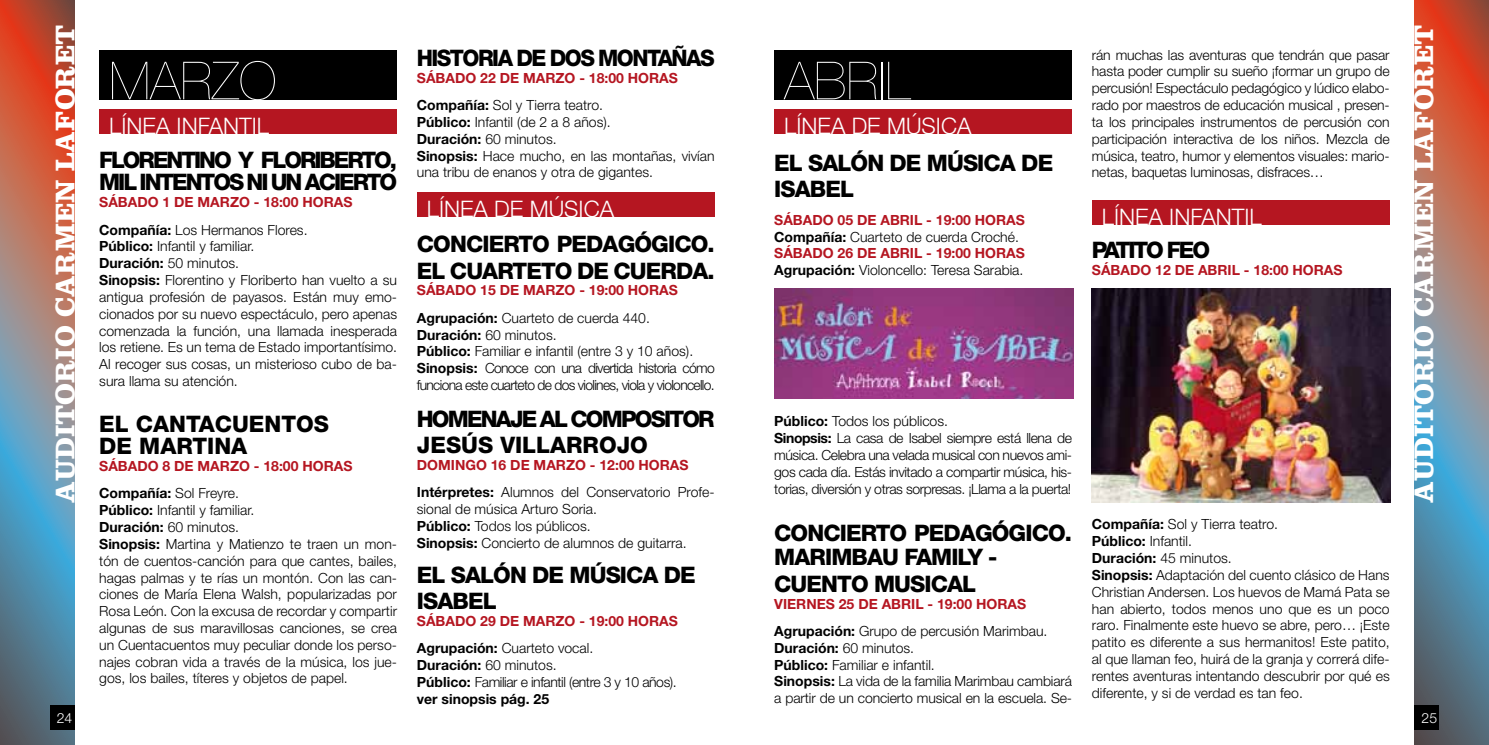
<style>
.page{position:relative;width:1489px;height:745px;background:#fff}
.page>*{position:absolute;margin:0;border:0;box-sizing:border-box;transform-origin:0 0}
.t1{font:200 52.5px "Helvetica Neue LT Std";color:#fff}
.t2{font:700 28px "Clarendon LT Std";color:#fff}
.t3{font:800 22.75px/26.2px "Helvetica Neue LT Std";letter-spacing:-.04em;color:#000}
.t4{font:800 22.75px/22.8px "Helvetica Neue LT Std";letter-spacing:-.09em;color:#000}
.t5{font:300 22.75px "Helvetica Neue LT Std";color:#fff}
.t6{font:800 22.75px/26.2px "Helvetica Neue LT Std";letter-spacing:-.08em;color:#000}
.t7{font:800 22.75px/22.8px "Helvetica Neue LT Std";color:#000}
.t8{font:800 22.75px "Helvetica Neue LT Std";letter-spacing:-.07em;color:#000;scale:.96 1}
.t9{font:300 14px/16.8px "Helvetica Neue LT Std";color:#000}
.t10{font:700 14px/27.3px "Helvetica Neue LT Std";color:#b51621}
.t11{font:300 14px/16.8px "Helvetica Neue LT Std";letter-spacing:-.03em;color:#000}
.t12{font:300 14px/16.8px "Helvetica Neue LT Std";letter-spacing:-.05em;color:#000}
.t13{font:300 14px "Helvetica Neue LT Std";color:#fff}
.s1{color:#000}
.s2{font-weight:300;color:#000}
.s3{font-weight:700}
.s4{font-weight:700;color:#b51621}
</style>
<div class="page">
<svg style="left:1414px;top:0;width:74px;height:744px;background:#8a7a7e"></svg>
<svg style="left:0;top:0;width:74px;height:744px;background:#8e797b"></svg>
<div style="left:1414px;top:704px;width:25px;height:25px;background:#000"></div>
<div style="left:50px;top:704px;width:24px;height:25px;background:#000"></div>
<div style="left:99px;top:50px;width:298px;height:49px;background:#000"></div>
<div style="left:99px;top:109px;width:298px;height:25px;background:#b51621"></div>
<div style="left:417px;top:192px;width:297px;height:25px;background:#b51621"></div>
<div style="left:774px;top:50px;width:297px;height:49px;background:#000"></div>
<div style="left:774px;top:109px;width:297px;height:25px;background:#b51621"></div>
<img style="left:774px;top:288px;width:299px;height:111px">
<div style="left:1091px;top:200px;width:298px;height:24px;background:#b51621"></div>
<img style="left:1091px;top:288px;width:299px;height:213px">
<h2 class="t2" style="left:48px;top:502px;width:479px;rotate:-90deg">AUDITORIO CARMEN LAFORET</h2>
<h2 class="t2" style="left:1406px;top:502px;width:479px;rotate:-90deg">AUDITORIO CARMEN LAFORET</h2>
<h3 class="t8" style="left:417px;top:44px;width:312px">HISTORIA DE DOS MONTAÑAS</h3>
<p class="t10" style="left:417px;top:64px;width:262px">SÁBADO 22 DE MARZO - 18:00 HORAS<br><span class="s1">Compañía:</span> <span class="s2">Sol y Tierra teatro.</span></p>
<p class="t9" style="left:417px;top:113px;width:299px"><span class="s3">Público:</span> Infantil (de 2 a 8 años).<br><span class="s3">Duración:</span> 60 minutos.<br><span class="s3">Sinopsis:</span> Hace mucho, en las montañas, vivían una tribu de enanos y otra de gigantes.</p>
<h3 class="t5" style="left:427px;top:195px;width:189px">LÍNEA DE MÚSICA</h3>
<h3 class="t3" style="left:417px;top:231px;width:299px">CONCIERTO PEDAGÓGICO.<br>EL CUARTETO DE CUERDA.</h3>
<p class="t10" style="left:417px;top:276px;width:262px">SÁBADO 15 DE MARZO - 19:00 HORAS<br><span class="s1">Agrupación:</span> <span class="s2">Cuarteto de cuerda 440.</span></p>
<p class="t12" style="left:417px;top:325px;width:299px"><span class="s3">Duración:</span> 60 minutos.<br><span class="s3">Público:</span> Familiar e infantil (entre 3 y 10 años).<br><span class="s3">Sinopsis:</span> Conoce con una divertida historia cómo funciona este cuarteto de dos violines, viola y violoncello.</p>
<h3 class="t6" style="left:417px;top:405px;width:299px">HOMENAJE AL COMPOSITOR<br>JESÚS VILLARROJO</h3>
<p class="t9" style="left:417px;top:450px;width:299px;line-height:27.3px"><span class="s4">DOMINGO 16 DE MARZO - 12:00 HORAS<br></span><span class="s3">Intérpretes:</span> Alumnos del Conservatorio Profe-</p>
<p class="t9" style="left:417px;top:500px;width:271px">sional de música Arturo Soria.<br><span class="s3">Público:</span> Todos los públicos.<br><span class="s3">Sinopsis:</span> Concierto de alumnos de guitarra.</p>
<h3 class="t3" style="left:417px;top:561px;width:280px">EL SALÓN DE MÚSICA DE<br>ISABEL</h3>
<p class="t10" style="left:417px;top:606px;width:262px">SÁBADO 29 DE MARZO - 19:00 HORAS<br><span class="s1">Agrupación:</span> <span class="s2">Cuarteto vocal.</span></p>
<p class="t11" style="left:417px;top:656px;width:261px"><span class="s3">Duración:</span> 60 minutos.<br><span class="s3">Público:</span> Familiar e infantil (entre 3 y 10 años). <span class="s3">ver sinopsis pág. 25</span></p>
<p class="t9" style="left:1091px;top:46px;width:299px;text-align:justify">rán muchas las aventuras que tendrán que pasar hasta poder cumplir su sueño ¡formar un grupo de percusión! Espectáculo pedagógico y lúdico elabo&shy;rado por maestros de educación musical , presen&shy;ta los principales instrumentos de percusión con participación interactiva de los niños. Mezcla de música, teatro, humor y elementos visuales: mario&shy;netas, baquetas luminosas, disfraces…</p>
<h3 class="t5" style="left:1101px;top:202px;width:161px">LÍNEA INFANTIL</h3>
<h3 class="t4" style="left:1091px;top:238px;width:120px">PATITO FEO</h3>
<p class="t10" style="left:1091px;top:256px;width:252px">SÁBADO 12 DE ABRIL - 18:00 HORAS</p>
<h1 class="t1" style="left:109px;top:50px;width:169px">MARZO</h1>
<h3 class="t5" style="left:109px;top:112px;width:161px">LÍNEA INFANTIL</h3>
<h3 class="t4" style="left:99px;top:148px;width:299px">FLORENTINO Y FLORIBERTO,<br>MIL INTENTOS NI UN ACIERTO</h3>
<p class="t10" style="left:99px;top:188px;width:255px">SÁBADO 1 DE MARZO - 18:00 HORAS<br><span class="s1">Compañía:</span> <span class="s2">Los Hermanos Flores.</span></p>
<p class="t9" style="left:99px;top:237px;width:299px"><span class="s3">Público:</span> Infantil y familiar.<br><span class="s3">Duración:</span> 50 minutos.<br><span class="s3">Sinopsis:</span> Florentino y Floriberto han vuelto a su antigua profesión de payasos. Están muy emo&shy;cionados por su nuevo espectáculo, pero apenas comenzada la función, una llamada inesperada los retiene. Es un tema de Estado importantísimo.<br>Al recoger sus cosas, un misterioso cubo de ba&shy;sura llama su atención.</p>
<h3 class="t7" style="left:99px;top:411px;width:231px">EL CANTACUENTOS<br>DE MARTINA</h3>
<p class="t10" style="left:99px;top:452px;width:255px">SÁBADO 8 DE MARZO - 18:00 HORAS<br><span class="s1">Compañía:</span> <span class="s2">Sol Freyre.</span></p>
<p class="t9" style="left:99px;top:501px;width:299px"><span class="s3">Público:</span> Infantil y familiar.<br><span class="s3">Duración:</span> 60 minutos.<br><span class="s3">Sinopsis:</span> Martina y Matienzo te traen un mon&shy;tón de cuentos-canción para que cantes, bailes, hagas palmas y te rías un montón. Con las can&shy;ciones de María Elena Walsh, popularizadas por Rosa León. Con la excusa de recordar y compartir algunas de sus maravillosas canciones, se crea un Cuentacuentos muy peculiar donde los perso&shy;najes cobran vida a través de la música, los jue&shy;gos, los bailes, títeres y objetos de papel.</p>
<h1 class="t1" style="left:784px;top:50px;width:128px">ABRIL</h1>
<h3 class="t5" style="left:784px;top:112px;width:189px">LÍNEA DE MÚSICA</h3>
<h3 class="t3" style="left:774px;top:150px;width:280px">EL SALÓN DE MÚSICA DE<br>ISABEL</h3>
<p class="t10" style="left:774px;top:211px;width:252px;line-height:16.8px">SÁBADO 05 DE ABRIL - 19:00 HORAS <span class="s1">Compañía:</span> <span class="s2">Cuarteto de cuerda Croché.<br></span>SÁBADO 26 DE ABRIL - 19:00 HORAS <span class="s1">Agrupación:</span> <span class="s2">Violoncello: Teresa Sarabia.</span></p>
<p class="t11" style="left:774px;top:412px;width:299px"><span class="s3">Público:</span> Todos los públicos.<br><span class="s3">Sinopsis:</span> La casa de Isabel siempre está llena de música. Celebra una velada musical con nuevos ami&shy;gos cada día. Estás invitado a compartir música, his&shy;torias, diversión y otras sorpresas. ¡Llama a la puerta!</p>
<h3 class="t3" style="left:774px;top:519px;width:299px;line-height:25.4px">CONCIERTO PEDAGÓGICO.<br>MARIMBAU FAMILY -<br>CUENTO MUSICAL</h3>
<p class="t10" style="left:774px;top:589px;width:275px">VIERNES 25 DE ABRIL - 19:00 HORAS<br><span class="s1">Agrupación:</span> <span class="s2">Grupo de percusión Marimbau.</span></p>
<p class="t9" style="left:774px;top:638px;width:299px"><span class="s3">Duración:</span> 60 minutos.<br><span class="s3">Público:</span> Familiar e infantil.<br><span class="s3">Sinopsis:</span> La vida de la familia Marimbau cambiará a partir de un concierto musical en la escuela. Se-</p>
<p class="t9" style="left:1091px;top:515px;width:299px"><span class="s3">Compañía:</span> Sol y Tierra teatro.<br><span class="s3">Público:</span> Infantil.<br><span class="s3">Duración:</span> 45 minutos.<br><span class="s3">Sinopsis:</span> Adaptación del cuento clásico de Hans Christian Andersen. Los huevos de Mamá Pata se han abierto, todos menos uno que es un poco raro. Finalmente este huevo se abre, pero… ¡Este patito es diferente a sus hermanitos! Este patito, al que llaman feo, huirá de la granja y correrá dife&shy;rentes aventuras intentando descubrir por qué es diferente, y si de verdad es tan feo.</p>
<p class="t13" style="left:57px;top:708px;width:17px">24</p>
<p class="t13" style="left:1421px;top:708px;width:17px">25</p>
</div>
